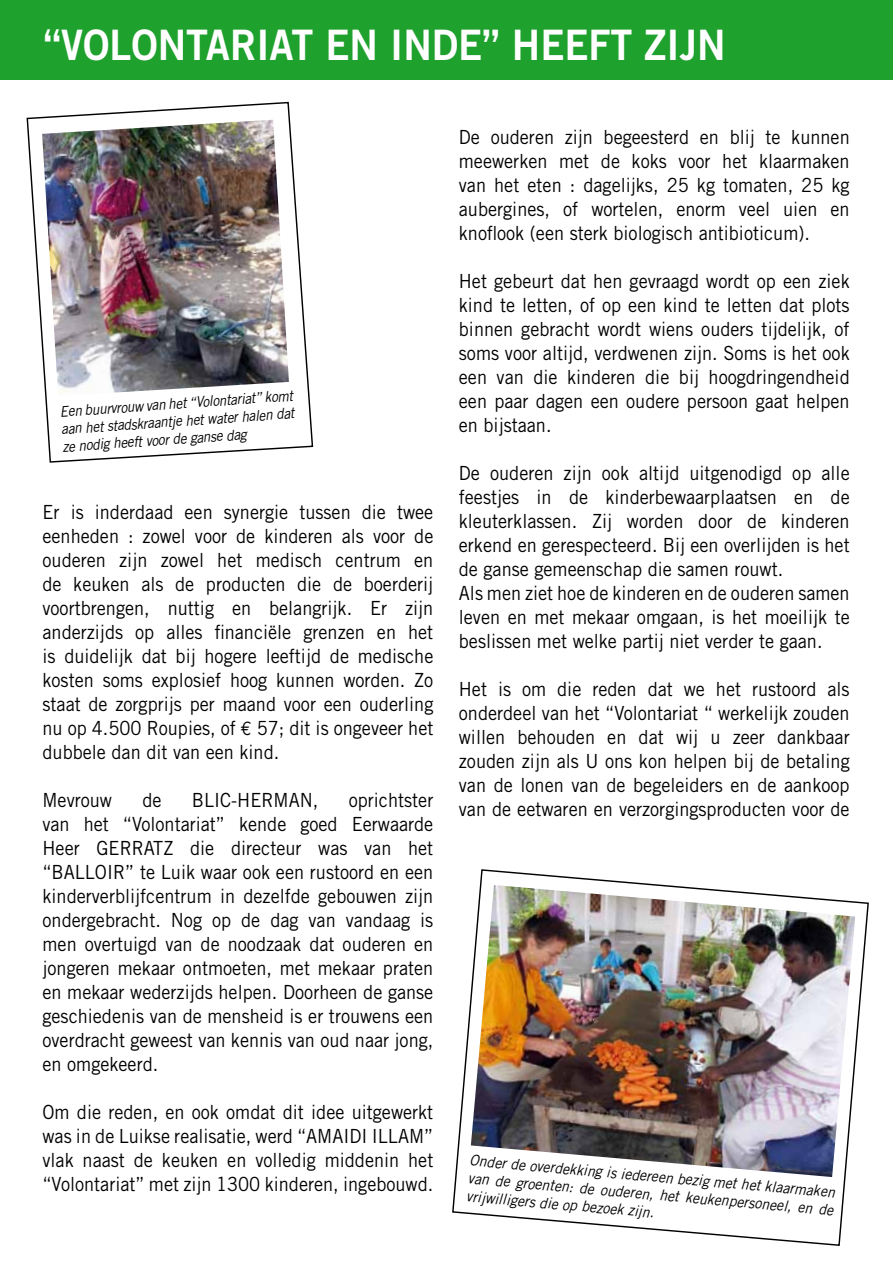
<style>
.page{position:relative;width:893px;height:1263px;background:#fff}
.page>*{position:absolute;margin:0;border:0;box-sizing:border-box;transform-origin:0 0}
.t1{font:42px "Trade Gothic Bold Two";color:#fff;scale:.94 1}
.t2{font:19.5px/24px "Trade Gothic";color:#000;text-align:justify;scale:.93 1}
.t3{font:italic 15px/18px "Trade Gothic";color:#000;text-align:justify;scale:.94 1}
.t4{font:italic 14.7px/17.7px "Trade Gothic";color:#000;text-align:justify;scale:.92 1}
.s1{font-family:"Euro Mono"}
</style>
<div class="page">
<div style="left:0;top:0;width:893px;height:80px;background:#1fa12e"></div>
<svg style="left:26px;top:101px;width:288px;height:362px"></svg>
<img style="left:42px;top:120px;width:247px;height:276px">
<svg style="left:452px;top:869px;width:417px;height:377px"></svg>
<img style="left:471px;top:885px;width:384px;height:292px">
<h1 class="t1" style="left:44px;top:19px;width:553px">“VOLONTARIAT EN INDE” HEEFT</h1>
<h1 class="t1" style="left:645px;top:19px;width:88px">ZIJN</h1>
<p class="t4" style="left:59px;top:403px;width:255px;rotate:-4deg">Een buurvrouw van het “Volontariat” komt aan het stadskraantje het water halen dat ze nodig heeft voor de ganse dag</p>
<p class="t2" style="left:43px;top:500px;width:422px">Er is inderdaad een synergie tussen die twee eenheden : zowel voor de kinderen als voor de ouderen zijn zowel het medisch centrum en de keuken als de producten die de boerderij voortbrengen, nuttig en belangrijk. Er zijn anderzijds op alles financiële grenzen en het is duidelijk dat bij hogere leeftijd de medische kosten soms explosief hoog kunnen worden. Zo staat de zorgprijs per maand voor een ouderling nu op 4.500 Roupies, of <span class="s1">€</span> 57; dit is ongeveer het dubbele dan dit van een kind.</p>
<p class="t2" style="left:43px;top:788px;width:76px">Mevrouw</p>
<p class="t2" style="left:142px;top:788px;width:22px">de</p>
<p class="t2" style="left:192px;top:788px;width:137px">BLIC-HERMAN,</p>
<p class="t2" style="left:43px;top:788px;width:422px;text-indent:306px">oprichtster van het “Volontariat” kende goed Eerwaarde Heer GERRATZ die directeur was van het “BALLOIR” te Luik waar ook een rustoord en een kinderverblijfcentrum in dezelfde gebouwen zijn ondergebracht. Nog op de dag van vandaag is men overtuigd van de noodzaak dat ouderen en jongeren mekaar ontmoeten, met mekaar praten en mekaar wederzijds helpen. Doorheen de ganse geschiedenis van de mensheid is er trouwens een overdracht geweest van kennis van oud naar jong, en omgekeerd.</p>
<p class="t2" style="left:43px;top:1100px;width:422px">Om die reden, en ook omdat dit idee uitgewerkt was in de Luikse realisatie, werd “AMAIDI ILLAM” vlak naast de keuken en volledig middenin het “Volontariat” met zijn 1300 kinderen, ingebouwd.</p>
<p class="t2" style="left:459px;top:125px;width:422px">De ouderen zijn begeesterd en blij te kunnen meewerken met de koks voor het klaarmaken van het eten : dagelijks, 25 kg tomaten, 25 kg aubergines, of wortelen, enorm veel uien en knoflook (een sterk biologisch antibioticum).</p>
<p class="t2" style="left:459px;top:269px;width:422px">Het gebeurt dat hen gevraagd wordt op een ziek kind te letten, of op een kind te letten dat plots binnen gebracht wordt wiens ouders tijdelijk, of soms voor altijd, verdwenen zijn. Soms is het ook een van die kinderen die bij hoogdringendheid een paar dagen een oudere persoon gaat helpen en bijstaan.</p>
<p class="t2" style="left:459px;top:461px;width:422px;text-align:left">De ouderen zijn ook altijd uitgenodigd op alle feestjes in de kinderbewaarplaatsen en de kleuterklassen. Zij worden door de kinderen erkend en gerespecteerd. Bij een overlijden is het de ganse gemeenschap die samen rouwt.<br>Als men ziet hoe de kinderen en de ouderen samen leven en met mekaar omgaan, is het moeilijk te beslissen met welke partij niet verder te gaan.</p>
<p class="t2" style="left:459px;top:677px;width:422px">Het is om die reden dat we het rustoord als onderdeel van het “Volontariat “ werkelijk zouden willen behouden en dat wij u zeer dankbaar zouden zijn als U ons kon helpen bij de betaling van de lonen van de begeleiders en de aankoop van de eetwaren en verzorgingsproducten voor de</p>
<p class="t3" style="left:470px;top:1151px;width:392px;rotate:5deg">Onder de overdekking is iedereen bezig met het klaarmaken van de groenten: de ouderen, het keukenpersoneel, en de vrijwilligers die op bezoek zijn.</p>
</div>
